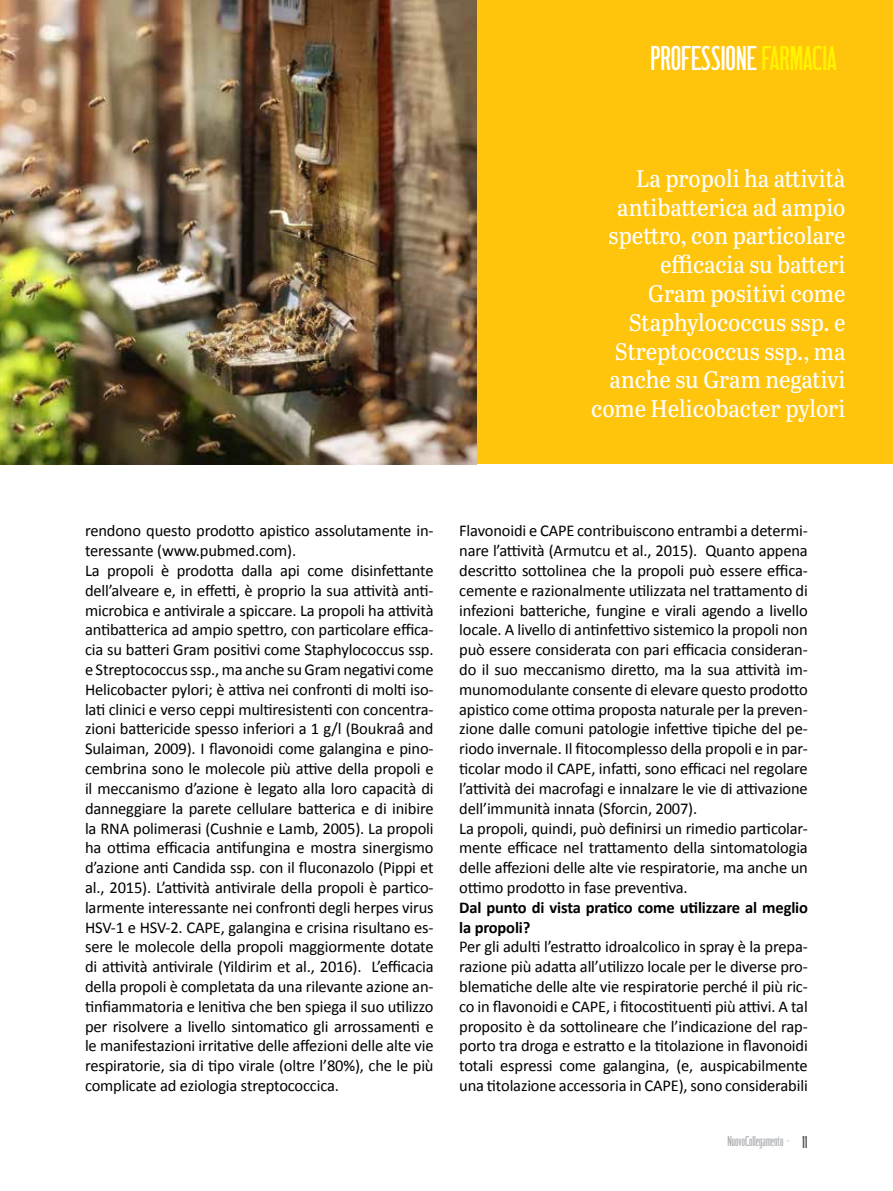
<style>
.page{position:relative;width:893px;height:1191px;background:#fff}
.page>*{position:absolute;margin:0;border:0;box-sizing:border-box;transform-origin:0 0}
.t1{font:36px "HWT Unit Gothic 721";color:#fff}
.t2{font:24px/28.8px "Abril Titling Nar";color:#fff;text-align:right}
.t3{font:16.5px/19.8px "Calibri";letter-spacing:-.01em;color:#000}
.t4{font:700 16.5px/19.8px "Calibri";letter-spacing:-.01em;color:#000}
.t5{font:15px "HWT Unit Gothic 721";color:#afb1b4}
.s1{color:#fff200}
.s2{font-size:18px;color:#515254}
</style>
<div class="page">
<div style="left:0;top:0;width:893px;height:464px;background:#ffc40c"></div>
<img style="left:0;top:0;width:476px;height:464px">
<h1 class="t1" style="left:650px;top:37px;width:188px">PROFESSIONE<span class="s1">FARMACIA</span></h1>
<h2 class="t2" style="left:591px;top:163px;width:256px">La propoli ha attività antibatterica ad ampio spettro, con particolare efficacia su batteri<br>Gram positivi come<br>Staphylococcus ssp. e<br>Streptococcus ssp., ma anche su Gram negativi come Helicobacter pylori</h2>
<p class="t3" style="left:85px;top:521px;width:350px">rendono questo prodotto apistico assolutamente in&shy;teressante (www.pubmed.com).<br>La propoli è prodotta dalla api come disinfettante dell’alveare e, in effetti, è proprio la sua attività anti&shy;microbica e antivirale a spiccare. La propoli ha attività antibatterica ad ampio spettro, con particolare effica&shy;cia su batteri Gram positivi come Staphylococcus ssp. e Streptococcus ssp., ma anche su Gram negativi come Helicobacter pylori; è attiva nei confronti di molti iso&shy;lati clinici e verso ceppi multiresistenti con concentra&shy;zioni battericide spesso inferiori a 1 g/l (Boukraâ and Sulaiman, 2009). I flavonoidi come galangina e pino&shy;cembrina sono le molecole più attive della propoli e il meccanismo d’azione è legato alla loro capacità di danneggiare la parete cellulare batterica e di inibire la RNA polimerasi (Cushnie e Lamb, 2005). La propoli ha ottima efficacia antifungina e mostra sinergismo d’azione anti Candida ssp. con il fluconazolo (Pippi et al., 2015). L’attività antivirale della propoli è partico&shy;larmente interessante nei confronti degli herpes virus HSV-1 e HSV-2. CAPE, galangina e crisina risultano es&shy;sere le molecole della propoli maggiormente dotate di attività antivirale (Yildirim et al., 2016). L’efficacia della propoli è completata da una rilevante azione an&shy;tinfiammatoria e lenitiva che ben spiega il suo utilizzo per risolvere a livello sintomatico gli arrossamenti e le manifestazioni irritative delle affezioni delle alte vie respiratorie, sia di tipo virale (oltre l’80%), che le più complicate ad eziologia streptococcica.</p>
<p class="t3" style="left:459px;top:521px;width:350px">Flavonoidi e CAPE contribuiscono entrambi a determi&shy;nare l’attività (Armutcu et al., 2015). Quanto appena descritto sottolinea che la propoli può essere effica&shy;cemente e razionalmente utilizzata nel trattamento di infezioni batteriche, fungine e virali agendo a livello locale. A livello di antinfettivo sistemico la propoli non può essere considerata con pari efficacia consideran&shy;do il suo meccanismo diretto, ma la sua attività im&shy;munomodulante consente di elevare questo prodotto apistico come ottima proposta naturale per la preven&shy;zione dalle comuni patologie infettive tipiche del pe&shy;riodo invernale. Il fitocomplesso della propoli e in par&shy;ticolar modo il CAPE, infatti, sono efficaci nel regolare l’attività dei macrofagi e innalzare le vie di attivazione dell’immunità innata (Sforcin, 2007).<br>La propoli, quindi, può definirsi un rimedio particolar&shy;mente efficace nel trattamento della sintomatologia delle affezioni delle alte vie respiratorie, ma anche un ottimo prodotto in fase preventiva.</p>
<p class="t4" style="left:459px;top:897px;width:350px">Dal punto di vista pratico come utilizzare al meglio la propoli?</p>
<p class="t3" style="left:459px;top:937px;width:350px;text-align:justify">Per gli adulti l’estratto idroalcolico in spray è la prepa&shy;razione più adatta all’utilizzo locale per le diverse pro&shy;blematiche delle alte vie respiratorie perché il più ric&shy;co in flavonoidi e CAPE, i fitocostituenti più attivi. A tal proposito è da sottolineare che l’indicazione del rap&shy;porto tra droga e estratto e la titolazione in flavonoidi totali espressi come galangina, (e, auspicabilmente una titolazione accessoria in CAPE), sono considerabili</p>
<p class="t5" style="left:727px;top:1132px;width:82px">NuovoCollegamento - <span class="s2">11</span></p>
</div>
